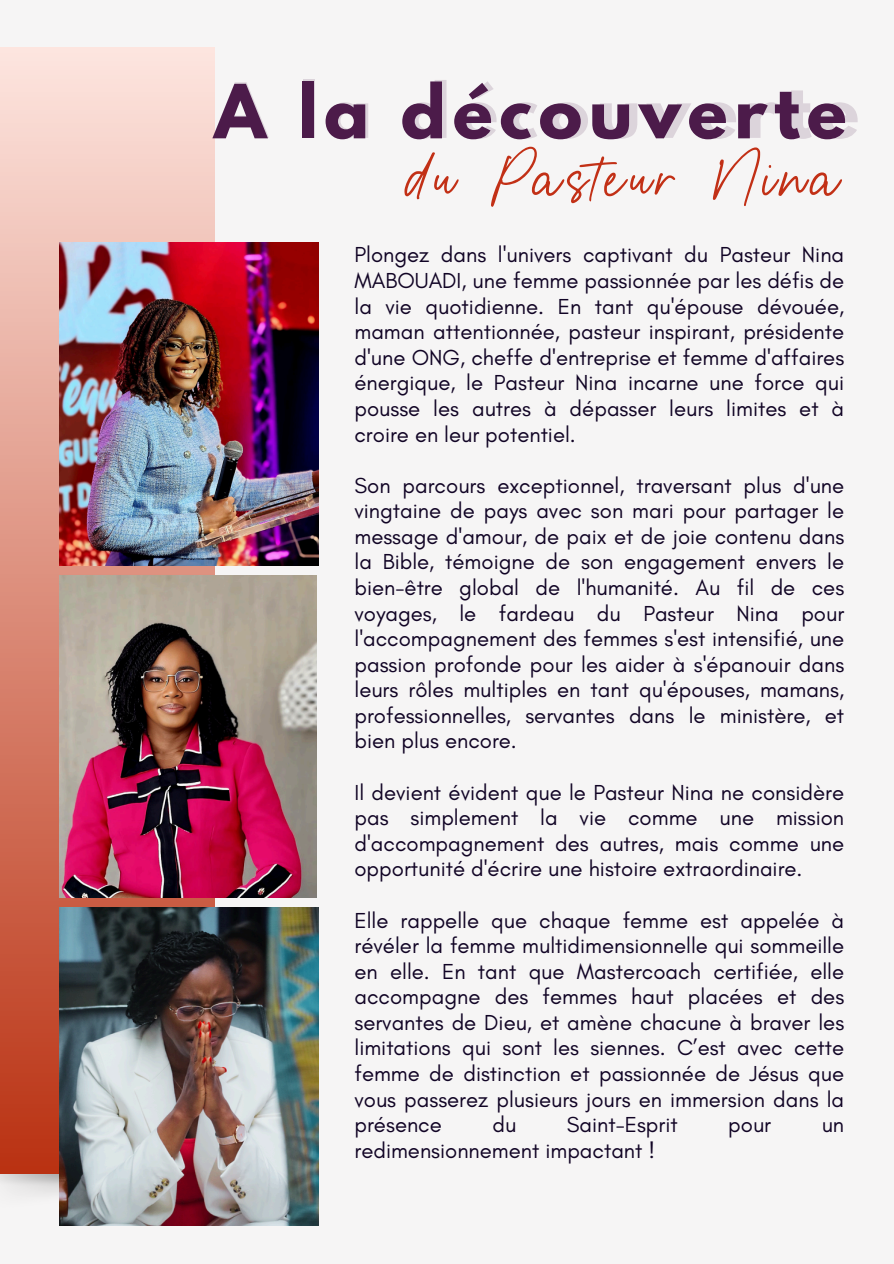
<style>
.page{position:relative;width:894px;height:1264px;background:#fff}
.page>*{position:absolute;margin:0;border:0;box-sizing:border-box;transform-origin:0 0}
.t1{font:77.25px "Fancy Delight";letter-spacing:.07em;color:#c23016}
.t2{font:700 67.35px "League Spartan";color:#4c1b4a}
.t3{font:22.05px/25.5px "Glacial Indifference";color:#110425;text-align:justify}
.s1{font-size:66.15px}
</style>
<div class="page">
<div style="left:0;top:0;width:893px;height:1263px;background:#f6f5f5"></div>
<div style="left:0;top:48px;width:214px;height:1125px;background:linear-gradient(to bottom,#fde5df,#b93112)"></div>
<img style="left:59px;top:243px;width:259px;height:323px">
<img style="left:59px;top:575px;width:258px;height:322px">
<img style="left:59px;top:908px;width:259px;height:317px">
<h2 class="t2" style="left:214px;top:77px;width:646px">A<span class="s1">A l</span>l <span class="s1">a</span>a <span class="s1">d</span>d <span class="s1">é</span>é <span class="s1">c</span>c <span class="s1">o</span>o<span class="s1">u</span>u<span class="s1">v</span>v<span class="s1">e</span>e<span class="s1">r</span>r<span class="s1">t</span>t<span class="s1">e</span>e</h2>
<h2 class="t1" style="left:408px;top:133px;width:433px">du Pasteur Nina</h2>
<h1 class="t3" style="left:354px;top:242px;width:491px">Plongez dans l'univers captivant du Pasteur Nina MABOUADI, une femme passionnée par les défis de la vie quotidienne. En tant qu'épouse dévouée, maman attentionnée, pasteur inspirant, présidente d'une ONG, cheffe d'entreprise et femme d'affaires énergique, le Pasteur Nina incarne une force qui pousse les autres à dépasser leurs limites et à croire en leur potentiel.</h1>
<p class="t3" style="left:354px;top:472px;width:491px">Son parcours exceptionnel, traversant plus d'une vingtaine de pays avec son mari pour partager le message d'amour, de paix et de joie contenu dans la Bible, témoigne de son engagement envers le bien-être global de l'humanité. Au fil de ces voyages, le fardeau du Pasteur Nina pour l'accompagnement des femmes s'est intensifié, une passion profonde pour les aider à s'épanouir dans leurs rôles multiples en tant qu'épouses, mamans, professionnelles, servantes dans le ministère, et bien plus encore.</p>
<p class="t3" style="left:354px;top:779px;width:491px">Il devient évident que le Pasteur Nina ne considère pas simplement la vie comme une mission d'accompagnement des autres, mais comme une opportunité d'écrire une histoire extraordinaire.</p>
<p class="t3" style="left:354px;top:907px;width:491px">Elle rappelle que chaque femme est appelée à révéler la femme multidimensionnelle qui sommeille en elle. En tant que Mastercoach certifiée, elle accompagne des femmes haut placées et des servantes de Dieu, et amène chacune à braver les limitations qui sont les siennes. C’est avec cette femme de distinction et passionnée de Jésus que vous passerez plusieurs jours en immersion dans la présence</p>
<p class="t3" style="left:492px;top:1111px;width:25px">du</p>
<p class="t3" style="left:566px;top:1111px;width:112px">Saint-Esprit</p>
<p class="t3" style="left:728px;top:1111px;width:44px">pour</p>
<p class="t3" style="left:821px;top:1111px;width:24px">un</p>
<p class="t3" style="left:354px;top:1137px;width:302px">redimensionnement impactant !</p>
</div>
